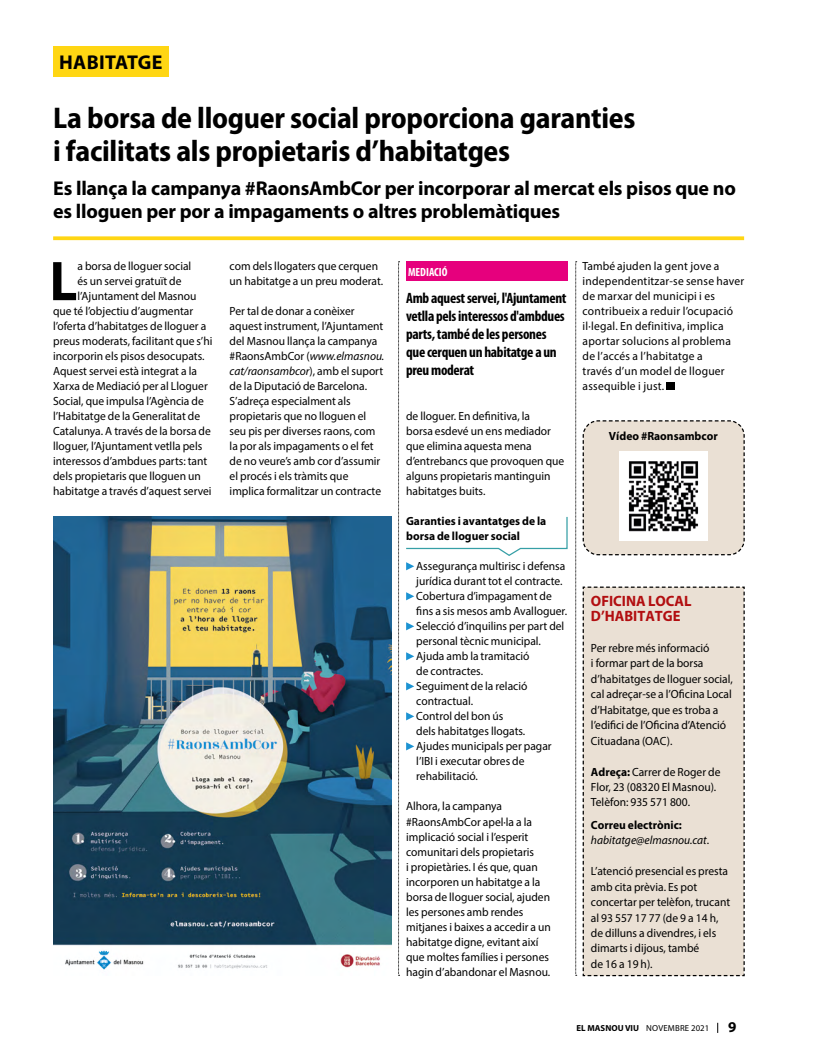
<style>
.page{position:relative;width:815px;height:1053px;background:#fff}
.page>*{position:absolute;margin:0;border:0;box-sizing:border-box;transform-origin:0 0}
.TEXTO{font:700 56.38px "Myriad Pro";color:#000}
.parrafo02{font:700 semi-condensed 30px/33px "Myriad Pro";letter-spacing:-.01em;color:#000}
.parrafo02-2{font:700 20px/23px "Myriad Pro";letter-spacing:-.01em;color:#000}
.parrafo02-3{font:700 20px "Myriad Pro";letter-spacing:.02em;color:#000}
.parrafo02-4{font:700 condensed 15px/18px "Myriad Pro";letter-spacing:-.02em;color:#000}
.TEXTO-2{font:700 15px/14.9px "Myriad Pro";color:#b20e10}
.t1{font:700 15px "Myriad Pro";color:#000}
.TEXTO-3{font:11.88px/15px "Myriad Pro";color:#000}
.TEXTO-4{font:11.88px/15px "Myriad Pro";letter-spacing:.02em;color:#000}
.TEXTO-5{font:700 11.88px/15px "Myriad Pro";color:#000}
.TEXTO-6{font:italic 11.88px/15.5px "Myriad Pro";color:#000}
.parrafo02-5{font:700 condensed 11.88px "Myriad Pro";color:#fff}
.t2{font:8.75px "Myriad Pro";letter-spacing:.02em;color:#000}
.s1{font-style:italic}
.s2{font-weight:700}
.s3{font-weight:700;font-style:normal}
.s4{font-style:normal}
</style>
<div class="page">
<div style="left:53px;top:46px;width:116px;height:31px;background:#ffd613"></div>
<svg style="left:53px;top:236px;width:691px;height:4px;background:#ffd929"></svg>
<svg style="left:575px;top:261px;width:170px;height:715px"></svg>
<img style="left:619px;top:451px;width:89px;height:89px">
<div style="left:667px;top:382px;width:8px;height:8px;background:#000"></div>
<img style="left:53px;top:517px;width:338px;height:453px">
<svg style="left:398px;top:261px;width:170px;height:714px"></svg>
<p class="parrafo02-3" style="left:59px;top:51px;width:105px">HABITATGE</p>
<p class="parrafo02" style="left:53px;top:101px;width:584px">La borsa de lloguer social proporciona garanties i facilitats als propietaris d’habitatges</p>
<p class="parrafo02-2" style="left:53px;top:177px;width:684px">Es llança la campanya #RaonsAmbCor per incorporar al mercat els pisos que no es lloguen per por a impagaments o altres problemàtiques</p>
<p class="TEXTO" style="left:49px;top:249px;width:29px">L</p>
<p class="TEXTO-3" style="left:77px;top:258px;width:115px">a borsa de lloguer social</p>
<p class="TEXTO-3" style="left:77px;top:273px;width:106px">és un servei gratuït de</p>
<p class="TEXTO-3" style="left:77px;top:288px;width:121px">l’Ajuntament del Masnou</p>
<p class="TEXTO-3" style="left:53px;top:303px;width:142px">que té l’objectiu d’augmentar</p>
<p class="TEXTO-3" style="left:53px;top:318px;width:155px">l’oferta d’habitatges de lloguer a</p>
<p class="TEXTO-3" style="left:53px;top:333px;width:161px">preus moderats, facilitant que s’hi</p>
<p class="TEXTO-3" style="left:53px;top:348px;width:153px">incorporin els pisos desocupats.</p>
<p class="TEXTO-3" style="left:53px;top:363px;width:145px">Aquest servei està integrat a la</p>
<p class="TEXTO-3" style="left:53px;top:378px;width:156px">Xarxa de Mediació per al Lloguer</p>
<p class="TEXTO-3" style="left:53px;top:393px;width:152px">Social, que impulsa l’Agència de</p>
<p class="TEXTO-3" style="left:53px;top:408px;width:149px">l’Habitatge de la Generalitat de</p>
<p class="TEXTO-3" style="left:53px;top:423px;width:159px">Catalunya. A través de la borsa de</p>
<p class="TEXTO-3" style="left:53px;top:438px;width:151px">lloguer, l’Ajuntament vetlla pels</p>
<p class="TEXTO-3" style="left:53px;top:453px;width:156px">interessos d’ambdues parts: tant</p>
<p class="TEXTO-3" style="left:53px;top:468px;width:149px">dels propietaris que lloguen un</p>
<p class="TEXTO-3" style="left:53px;top:483px;width:160px">habitatge a través d’aquest servei</p>
<p class="TEXTO-3" style="left:230px;top:258px;width:155px">com dels llogaters que cerquen un habitatge a un preu moderat.</p>
<p class="TEXTO-3" style="left:230px;top:303px;width:156px">Per tal de donar a conèixer aquest instrument, l’Ajuntament del Masnou llança la campanya #RaonsAmbCor (<span class="s1">www.elmasnou. cat/raonsambcor</span>), amb el suport de la Diputació de Barcelona.<br>S’adreça especialment als propietaris que no lloguen el seu pis per diverses raons, com la por als impagaments o el fet de no veure’s amb cor d’assumir el procés i els tràmits que implica formalitzar un contracte</p>
<p class="parrafo02-5" style="left:408px;top:265px;width:41px">MEDIACIÓ</p>
<p class="parrafo02-4" style="left:406px;top:289px;width:162px">Amb aquest servei, l'Ajuntament vetlla pels interessos d'ambdues parts, també de les persones</p>
<p class="parrafo02-4" style="left:406px;top:343px;width:152px">que cerquen un habitatge a un preu moderat</p>
<p class="TEXTO-3" style="left:406px;top:408px;width:160px">de lloguer. En definitiva, la<br>borsa esdevé un ens mediador que elimina aquesta mena d’entrebancs que provoquen que alguns propietaris mantinguin habitatges buits.</p>
<p class="TEXTO-5" style="left:406px;top:514px;width:142px">Garanties i avantatges de la borsa de lloguer social</p>
<p class="TEXTO-3" style="left:416px;top:558px;width:151px">Assegurança multirisc i defensa jurídica durant tot el contracte.</p>
<p class="TEXTO-3" style="left:416px;top:588px;width:152px">Cobertura d’impagament de fins a sis mesos amb Avalloguer.</p>
<p class="TEXTO-3" style="left:416px;top:618px;width:150px">Selecció d’inquilins per part del personal tècnic municipal.</p>
<p class="TEXTO-3" style="left:416px;top:648px;width:115px">Ajuda amb la tramitació de contractes.</p>
<p class="TEXTO-3" style="left:416px;top:678px;width:113px">Seguiment de la relació contractual.</p>
<p class="TEXTO-3" style="left:416px;top:708px;width:111px">Control del bon ús dels habitatges llogats.</p>
<p class="TEXTO-3" style="left:416px;top:738px;width:137px">Ajudes municipals per pagar l’IBI i executar obres de rehabilitació.</p>
<p class="TEXTO-3" style="left:406px;top:798px;width:146px">Alhora, la campanya #RaonsAmbCor apel·la a la implicació social i l’esperit comunitari dels propietaris<br>i propietàries. I és que, quan incorporen un habitatge a la borsa de lloguer social, ajuden les persones amb rendes mitjanes i baixes a accedir a un habitatge digne, evitant així que moltes famílies i persones hagin d’abandonar el Masnou.</p>
<p class="TEXTO-4" style="left:583px;top:258px;width:163px">També ajuden la gent jove a independentitzar-se sense haver de marxar del municipi i es contribueix a reduir l’ocupació il·legal. En definitiva, implica aportar solucions al problema de l’accés a l’habitatge a<br>través d’un model de lloguer assequible i just.</p>
<p class="TEXTO-5" style="left:609px;top:429px;width:110px">Vídeo #Raonsambcor</p>
<p class="TEXTO-2" style="left:591px;top:593px;width:102px">OFICINA LOCAL<br>D’HABITATGE</p>
<p class="TEXTO-3" style="left:591px;top:640px;width:143px;line-height:15.5px">Per rebre més informació<br>i formar part de la borsa d’habitatges de lloguer social, cal adreçar-se a l’Oficina Local d’Habitatge, que es troba a l’edifici de l’Oficina d’Atenció<br>Cituadana (OAC).</p>
<p class="TEXTO-3" style="left:591px;top:763px;width:131px;line-height:15.4px"><span class="s2">Adreça:</span> Carrer de Roger de<br>Flor, 23 (08320 El Masnou).</p>
<p class="TEXTO-3" style="left:591px;top:794px;width:101px">Telèfon: 935 571 800.</p>
<p class="TEXTO-6" style="left:591px;top:816px;width:120px"><span class="s3">Correu electrònic: </span>habitatge@elmasnou.cat<span class="s4">.</span></p>
<p class="TEXTO-3" style="left:591px;top:863px;width:141px;line-height:15.5px">L’atenció presencial es presta amb cita prèvia. Es pot concertar per telèfon, trucant al 93 557 17 77 (de 9 a 14 h, de dilluns a divendres, i els dimarts i dijous, també<br>de 16 a 19 h).</p>
<p class="t2" style="left:577px;top:1022px;width:134px"><span class="s2">EL MASNOU VIU</span> NOVEMBRE 2021</p>
<p class="t1" style="left:728px;top:1018px;width:10px">9</p>
</div>
